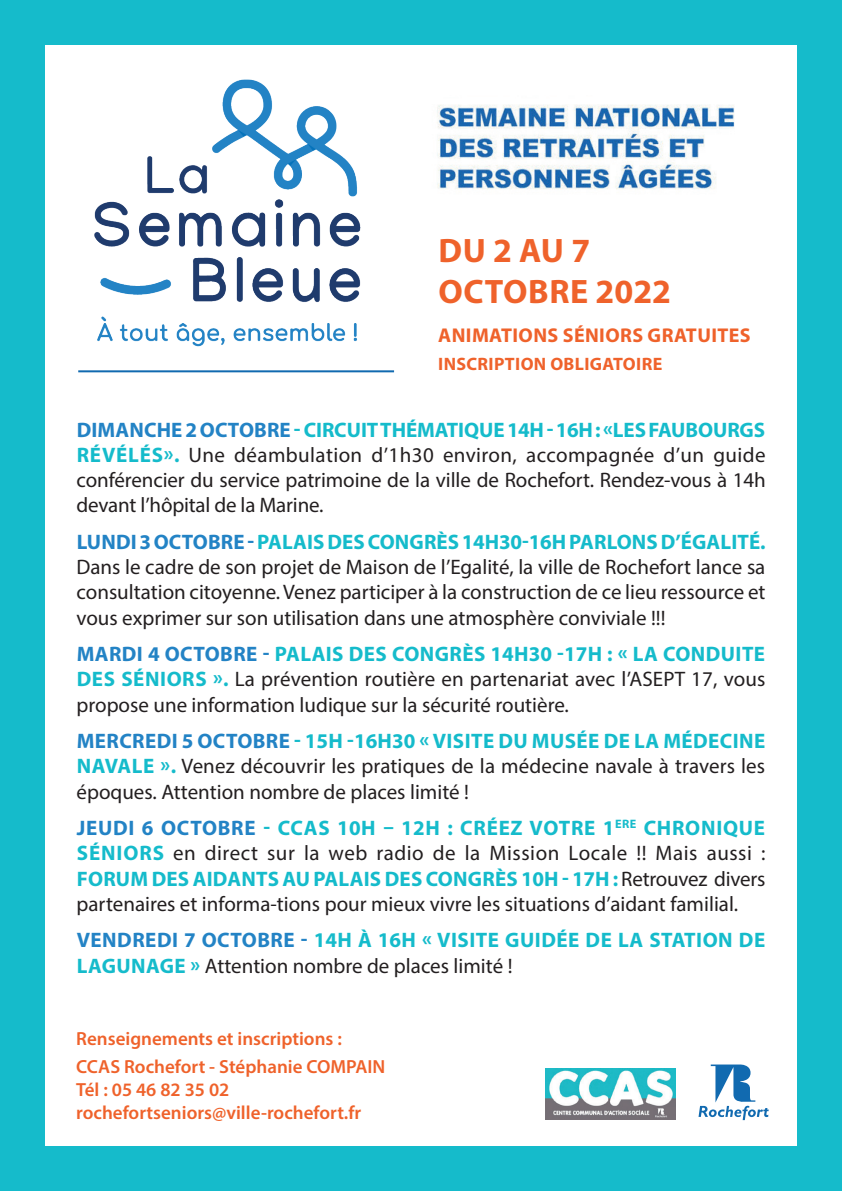
<style>
.page{position:relative;width:842px;height:1191px;background:#15bbcb}
.page>*{position:absolute;margin:0;border:0;box-sizing:border-box;transform-origin:0 0}
.t1{font:700 34px/40.8px "Myriad Pro";letter-spacing:.02em;color:#ef622b}
.t2{font:21px/25.2px "Myriad Pro";color:#231f20;text-align:justify}
.t3{font:700 21px/25.2px "Myriad Pro";letter-spacing:.025em;color:#15bbcb}
.t4{font:700 20px "Myriad Pro";letter-spacing:.02em;color:#ef622b}
.t5{font:600 19px/28.4px "Myriad Pro";color:#ef622b}
.t6{font:700 18px "Myriad Pro";letter-spacing:.02em;color:#ef622b}
.s1{font-weight:700;color:#2383c5}
.s2{font-weight:700;color:#15bbcb}
.s3{color:#2383c5}
.s4{font-weight:400;color:#231f20}
</style>
<div class="page">
<div style="left:45px;top:45px;width:752px;height:1100px;background:#fff"></div>
<img style="left:94px;top:79px;width:267px;height:268px">
<img style="left:546px;top:1068px;width:129px;height:51px">
<svg style="left:698px;top:1064px;width:71px;height:56px"></svg>
<hr style="left:78px;top:370px;width:316px;height:2px;background:#116ab0">
<img style="left:437px;top:104px;width:298px;height:86px">
<h1 class="t1" style="left:438px;top:229px;width:234px">DU 2 AU 7<br>OCTOBRE 2022</h1>
<p class="t4" style="left:438px;top:323px;width:314px">ANIMATIONS SÉNIORS GRATUITES</p>
<p class="t6" style="left:438px;top:353px;width:226px">INSCRIPTION OBLIGATOIRE</p>
<p class="t2" style="left:77px;top:417px;width:691px"><span class="s1">DIMANCHE 2 OCTOBRE</span> <span class="s2">- CIRCUIT THÉMATIQUE 14H - 16H : «LES FAUBOURGS RÉVÉLÉS».</span> Une déambulation d’1h30 environ, accompagnée d’un guide conférencier du service patrimoine de la ville de Rochefort. Rendez-vous à 14h devant l’hôpital de la Marine.</p>
<p class="t2" style="left:77px;top:529px;width:690px"><span class="s1">LUNDI 3 OCTOBRE -</span> <span class="s2">PALAIS DES CONGRÈS 14H30-16H PARLONS D’ÉGALITÉ.<br></span>Dans le cadre de son projet de Maison de l’Egalité, la ville de Rochefort lance sa consultation citoyenne. Venez participer à la construction de ce lieu ressource et vous exprimer sur son utilisation dans une atmosphère conviviale !!!</p>
<p class="t2" style="left:77px;top:641px;width:690px"><span class="s1">MARDI 4 OCTOBRE -</span> <span class="s2">PALAIS DES CONGRÈS 14H30 -17H : « LA CONDUITE DES SÉNIORS ».</span> La prévention routière en partenariat avec l’ASEPT 17, vous propose une information ludique sur la sécurité routière.</p>
<p class="t2" style="left:77px;top:728px;width:690px"><span class="s1">MERCREDI 5 OCTOBRE</span> <span class="s2">- 15H -16H30 « VISITE DU MUSÉE DE LA MÉDECINE NAVALE ».</span> Venez découvrir les pratiques de la médecine navale à travers les époques. Attention nombre de places limité !</p>
<p class="t2" style="left:77px;top:815px;width:690px"><span class="s1">JEUDI 6 OCTOBRE</span> <span class="s2">- CCAS 10H – 12H : CRÉEZ VOTRE 1</span><sup>ERE</sup> <span class="s2">CHRONIQUE SÉNIORS</span> en direct sur la web radio de la Mission Locale !! Mais aussi :<br><span class="s2">FORUM DES AIDANTS AU PALAIS DES CONGRÈS 10H - 17H :</span> Retrouvez divers partenaires et informa-tions pour mieux vivre les situations d’aidant familial.</p>
<p class="t3" style="left:77px;top:927px;width:690px"><span class="s3">VENDREDI 7 OCTOBRE -</span> 14H À 16H « VISITE GUIDÉE DE LA STATION DE<br>LAGUNAGE » <span class="s4">Attention nombre de places limité !</span></p>
<p class="t5" style="left:76px;top:1023px;width:311px">Renseignements et inscriptions :<br>CCAS Rochefort - Stéphanie COMPAIN</p>
<p class="t5" style="left:76px;top:1077px;width:286px;line-height:22.8px">Tél : 05 46 82 35 02 rochefortseniors@ville-rochefort.fr</p>
</div>
